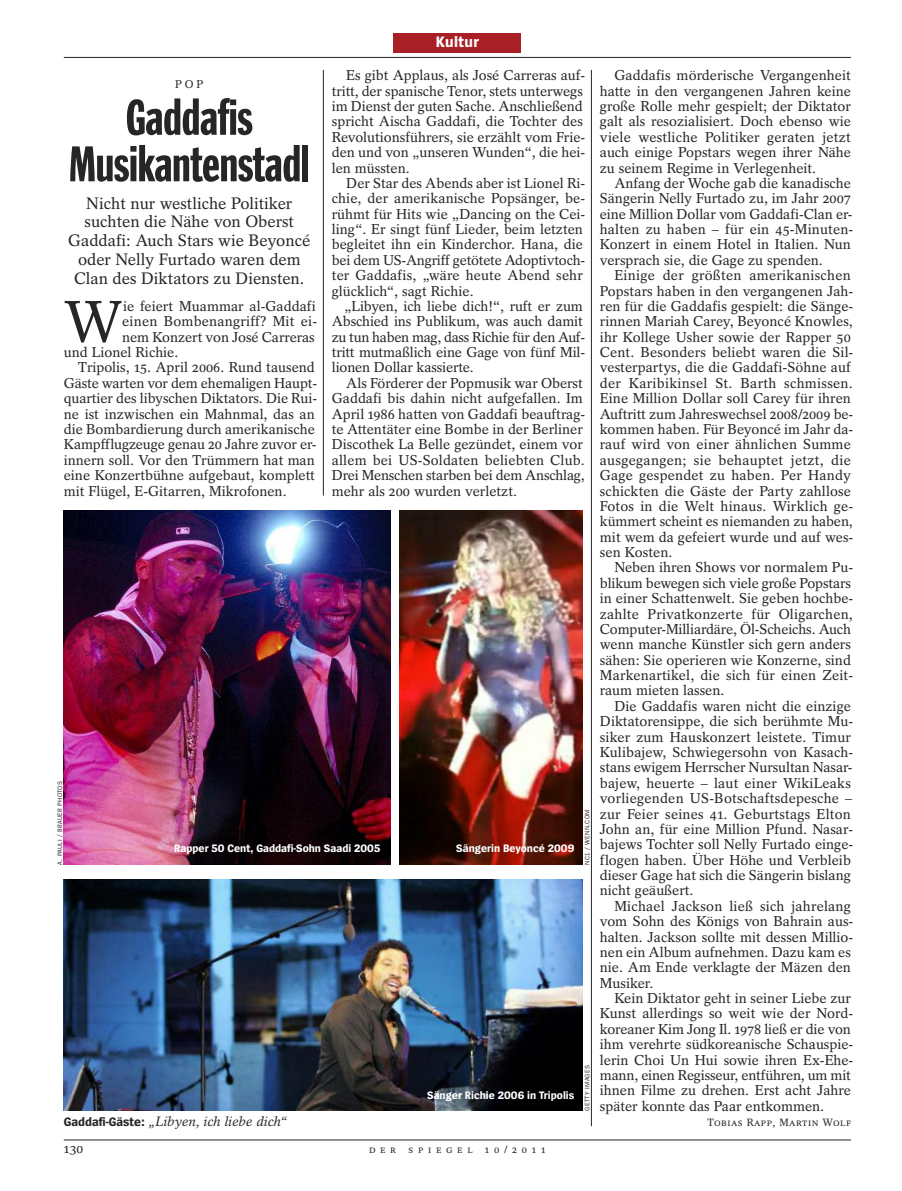
<style>
.page{position:relative;width:902px;height:1191px;background:#fff}
.page>*{position:absolute;margin:0;border:0;box-sizing:border-box;transform-origin:0 0}
.t1{font:58.35px "Spiegel Serif";color:#272627}
.t2{font:51px/46.5px "Spiegel Headline";letter-spacing:-.01em;color:#272627;text-align:center}
.t3{font:16.5px/18.8px "Spiegel Serif";color:#272627;text-align:center}
.t4{font:700 15.75px "Spiegel Sans";letter-spacing:.02em;color:#fff}
.t5{font:14.25px/15.5px "Spiegel Serif";color:#272627}
.t6{font:italic 13.5px "Spiegel Serif";color:#272627}
.t7{font:13.5px "Spiegel Serif";color:#272627}
.t8{font:700 11.25px "Spiegel Sans";color:#fff}
.t9{font:11.25px "Spiegel Serif";color:#272627}
.t10{font:10.5px "Spiegel Serif";letter-spacing:.245em;color:#272627}
.t11{font:6.75px "Spiegel Sans";letter-spacing:.05em;color:#272627}
.s1{font-family:"Spiegel Sans";font-weight:700;font-style:normal;font-size:12.75px}
</style>
<div class="page">
<div style="left:393px;top:34px;width:128px;height:19px;background:#a91f26"></div>
<hr style="left:64px;top:1139px;width:786px;height:1px;background:#272627">
<hr style="left:64px;top:57px;width:786px;height:1px;background:#272627">
<hr style="left:323px;top:70px;width:1px;height:425px;background:#272627">
<hr style="left:591px;top:70px;width:1px;height:1056px;background:#272627">
<img style="left:64px;top:511px;width:326px;height:353px">
<img style="left:64px;top:879px;width:519px;height:231px">
<img style="left:399px;top:511px;width:184px;height:353px">
<p class="t9" style="left:175px;top:80px;width:30px">POP</p>
<h2 class="t2" style="left:69px;top:97px;width:243px">Gaddafis<br>Musikantenstadl</h2>
<p class="t3" style="left:68px;top:195px;width:243px">Nicht nur westliche Politiker suchten die Nähe von Oberst<br>Gaddafi: Auch Stars wie Beyoncé oder Nelly Furtado waren dem<br>Clan des Diktators zu Diensten.</p>
<h1 class="t1" style="left:64px;top:301px;width:60px">W</h1>
<p class="t5" style="left:123px;top:300px;width:194px">ie feiert Muammar al-Gaddafi</p>
<p class="t5" style="left:122px;top:315px;width:196px">einen Bombenangriff? Mit ei-</p>
<p class="t5" style="left:122px;top:330px;width:194px">nem Konzert von José Carreras</p>
<p class="t5" style="left:64px;top:346px;width:116px">und Lionel Richie.</p>
<p class="t5" style="left:78px;top:361px;width:238px">Tripolis, 15. April 2006. Rund tausend</p>
<p class="t5" style="left:64px;top:377px;width:255px">Gäste warten vor dem ehemaligen Haupt-</p>
<p class="t5" style="left:64px;top:392px;width:255px">quartier des libyschen Diktators. Die Rui-</p>
<p class="t5" style="left:64px;top:407px;width:252px">ne ist inzwischen ein Mahnmal, das an</p>
<p class="t5" style="left:64px;top:423px;width:252px">die Bombardierung durch amerikanische</p>
<p class="t5" style="left:64px;top:438px;width:254px">Kampfflugzeuge genau 20 Jahre zuvor er-</p>
<p class="t5" style="left:64px;top:453px;width:252px">innern soll. Vor den Trümmern hat man</p>
<p class="t5" style="left:64px;top:469px;width:252px">eine Konzertbühne aufgebaut, komplett</p>
<p class="t5" style="left:64px;top:484px;width:224px">mit Flügel, E-Gitarren, Mikrofonen.</p>
<p class="t4" style="left:436px;top:36px;width:45px">Kultur</p>
<p class="t5" style="left:332px;top:69px;width:255px;text-indent:14px">Es gibt Applaus, als José Carreras auf&shy;tritt, der spanische Tenor, stets unterwegs im Dienst der guten Sache. Anschließend spricht Aischa Gaddafi, die Tochter des Revolutionsführers, sie erzählt vom Frie&shy;den und von „unseren Wunden“, die hei&shy;len müssten.</p>
<p class="t5" style="left:332px;top:177px;width:255px;text-indent:14px">Der Star des Abends aber ist Lionel Ri&shy;chie, der amerikanische Popsänger, be&shy;rühmt für Hits wie „Dancing on the Cei&shy;ling“. Er singt fünf Lieder, beim letzten begleitet ihn ein Kinderchor. Hana, die bei dem US-Angriff getötete Adoptivtoch&shy;ter Gaddafis, „wäre heute Abend sehr glücklich“, sagt Richie.</p>
<p class="t5" style="left:332px;top:300px;width:255px;text-indent:12px">„Libyen, ich liebe dich!“, ruft er zum Abschied ins Publikum, was auch damit zu tun haben mag, dass Richie für den Auf&shy;tritt mutmaßlich eine Gage von fünf Mil&shy;lionen Dollar kassierte.</p>
<p class="t5" style="left:332px;top:377px;width:255px;text-indent:14px">Als Förderer der Popmusik war Oberst Gaddafi bis dahin nicht aufgefallen. Im April 1986 hatten von Gaddafi beauftrag&shy;te Attentäter eine Bombe in der Berliner Discothek La Belle gezündet, einem vor allem bei US-Soldaten beliebten Club.<br>Drei Menschen starben bei dem Anschlag, mehr als 200 wurden verletzt.</p>
<p class="t11" style="left:57px;top:864px;width:85px;rotate:-90deg">A. PAULI / BRAUER PHOTOS</p>
<p class="t8" style="left:174px;top:844px;width:208px">Rapper 50 Cent, Gaddafi-Sohn Saadi 2005</p>
<p class="t8" style="left:456px;top:844px;width:120px">Sängerin Beyoncé 2009</p>
<p class="t11" style="left:585px;top:864px;width:57px;rotate:-90deg">NC1 / WENN.COM</p>
<p class="t6" style="left:64px;top:1116px;width:225px"><span class="s1">Gaddafi-Gäste:</span> „Libyen, ich liebe dich“</p>
<p class="t8" style="left:427px;top:1090px;width:149px">Sänger Richie 2006 in Tripolis</p>
<p class="t7" style="left:64px;top:1143px;width:21px">130</p>
<p class="t10" style="left:369px;top:1145px;width:178px">DER SPIEGEL 10/2011</p>
<p class="t11" style="left:585px;top:1110px;width:47px;rotate:-90deg">GETTY IMAGES</p>
<p class="t5" style="left:600px;top:69px;width:252px;text-align:justify;text-indent:14px">Gaddafis mörderische Vergangenheit hatte in den vergangenen Jahren keine große Rolle mehr gespielt; der Diktator galt als resozialisiert. Doch ebenso wie viele westliche Politiker geraten jetzt auch einige Popstars wegen ihrer Nähe zu seinem Regime in Verlegenheit.</p>
<p class="t5" style="left:600px;top:177px;width:255px;text-indent:14px">Anfang der Woche gab die kanadische Sängerin Nelly Furtado zu, im Jahr 2007 eine Million Dollar vom Gaddafi-Clan er&shy;halten zu haben – für ein 45-Minuten-Konzert in einem Hotel in Italien. Nun versprach sie, die Gage zu spenden.</p>
<p class="t5" style="left:600px;top:269px;width:255px;text-indent:14px">Einige der größten amerikanischen Popstars haben in den vergangenen Jah&shy;ren für die Gaddafis gespielt: die Sänge&shy;rinnen Mariah Carey, Beyoncé Knowles, ihr Kollege Usher sowie der Rapper 50<br>Cent. Besonders beliebt waren die Sil&shy;vesterpartys, die die Gaddafi-Söhne auf der Karibikinsel St. Barth schmissen.<br>Eine Million Dollar soll Carey für ihren Auftritt zum Jahreswechsel 2008/2009 be&shy;kommen haben. Für Beyoncé im Jahr da&shy;rauf wird von einer ähnlichen Summe ausgegangen; sie behauptet jetzt, die Gage gespendet zu haben. Per Handy schickten die Gäste der Party zahllose Fotos in die Welt hinaus. Wirklich ge&shy;kümmert scheint es niemanden zu haben, mit wem da gefeiert wurde und auf wes&shy;sen Kosten.</p>
<p class="t5" style="left:600px;top:561px;width:255px;text-indent:14px">Neben ihren Shows vor normalem Pu&shy;blikum bewegen sich viele große Popstars in einer Schattenwelt. Sie geben hochbe&shy;zahlte Privatkonzerte für Oligarchen, Computer-Milliardäre, Öl-Scheichs. Auch wenn manche Künstler sich gern anders sähen: Sie operieren wie Konzerne, sind Markenartikel, die sich für einen Zeit&shy;raum mieten lassen.</p>
<p class="t5" style="left:600px;top:699px;width:255px;text-indent:14px">Die Gaddafis waren nicht die einzige Diktatorensippe, die sich berühmte Mu&shy;siker zum Hauskonzert leistete. Timur Kulibajew, Schwiegersohn von Kasach&shy;stans ewigem Herrscher Nursultan Nasar&shy;bajew, heuerte – laut einer WikiLeaks vorliegenden US-Botschaftsdepesche – zur Feier seines 41. Geburtstags Elton John an, für eine Million Pfund. Nasar&shy;bajews Tochter soll Nelly Furtado einge&shy;flogen haben. Über Höhe und Verbleib dieser Gage hat sich die Sängerin bislang nicht geäußert.</p>
<p class="t5" style="left:600px;top:899px;width:255px;text-indent:14px">Michael Jackson ließ sich jahrelang vom Sohn des Königs von Bahrain aus&shy;halten. Jackson sollte mit dessen Millio&shy;nen ein Album aufnehmen. Dazu kam es nie. Am Ende verklagte der Mäzen den<br>Musiker.</p>
<p class="t5" style="left:600px;top:992px;width:255px;text-indent:14px">Kein Diktator geht in seiner Liebe zur Kunst allerdings so weit wie der Nord&shy;koreaner Kim Jong Il. 1978 ließ er die von ihm verehrte südkoreanische Schauspie&shy;lerin Choi Un Hui sowie ihren Ex-Ehe&shy;mann, einen Regisseur, entführen, um mit ihnen Filme zu drehen. Erst acht Jahre später konnte das Paar entkommen.</p>
<p class="t10" style="left:707px;top:1118px;width:145px">TOBIAS RAPP, MARTIN WOLF</p>
</div>
